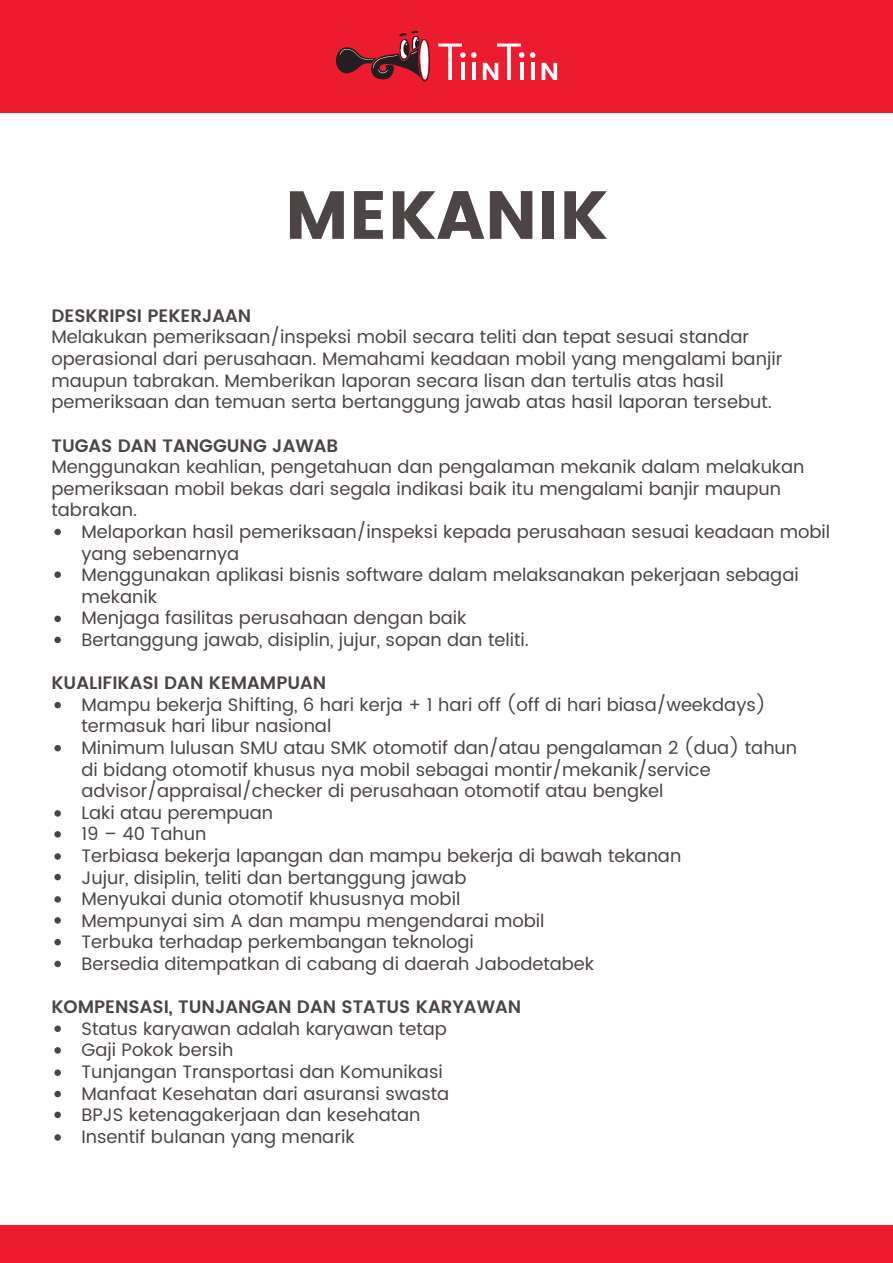
<style>
.page{position:relative;width:893px;height:1263px;background:#fff}
.page>*{position:absolute;margin:0;border:0;box-sizing:border-box;transform-origin:0 0}
.t1{font:67.8px "Poppins";color:#4d4545}
.t2{font:18px/21.6px "Poppins";color:#4d4545}
.t3{font:600 18px "Poppins";color:#4d4545}
</style>
<div class="page">
<div style="left:54px;top:529px;width:7px;height:6px;background:#4d4545;border-radius:50%"></div>
<div style="left:54px;top:571px;width:7px;height:7px;background:#4d4545;border-radius:50%"></div>
<div style="left:54px;top:616px;width:7px;height:6px;background:#4d4545;border-radius:50%"></div>
<div style="left:54px;top:637px;width:7px;height:6px;background:#4d4545;border-radius:50%"></div>
<div style="left:54px;top:702px;width:7px;height:6px;background:#4d4545;border-radius:50%"></div>
<div style="left:54px;top:745px;width:7px;height:6px;background:#4d4545;border-radius:50%"></div>
<div style="left:54px;top:810px;width:7px;height:7px;background:#4d4545;border-radius:50%"></div>
<div style="left:54px;top:831px;width:7px;height:7px;background:#4d4545;border-radius:50%"></div>
<div style="left:54px;top:853px;width:7px;height:7px;background:#4d4545;border-radius:50%"></div>
<div style="left:54px;top:874px;width:7px;height:6px;background:#4d4545;border-radius:50%"></div>
<div style="left:54px;top:896px;width:7px;height:7px;background:#4d4545;border-radius:50%"></div>
<div style="left:54px;top:917px;width:7px;height:7px;background:#4d4545;border-radius:50%"></div>
<div style="left:54px;top:939px;width:7px;height:6px;background:#4d4545;border-radius:50%"></div>
<div style="left:54px;top:961px;width:7px;height:6px;background:#4d4545;border-radius:50%"></div>
<div style="left:54px;top:1025px;width:7px;height:7px;background:#4d4545;border-radius:50%"></div>
<div style="left:54px;top:1047px;width:7px;height:7px;background:#4d4545;border-radius:50%"></div>
<div style="left:54px;top:1069px;width:7px;height:7px;background:#4d4545;border-radius:50%"></div>
<div style="left:54px;top:1091px;width:7px;height:6px;background:#4d4545;border-radius:50%"></div>
<div style="left:54px;top:1111px;width:7px;height:7px;background:#4d4545;border-radius:50%"></div>
<div style="left:54px;top:1134px;width:7px;height:7px;background:#4d4545;border-radius:50%"></div>
<div style="left:0;top:0;width:893px;height:112px;background:#ec1b2e"></div>
<div style="left:0;top:1225px;width:893px;height:38px;background:#ec1b2e"></div>
<svg style="left:438px;top:44px;width:39px;height:36px"></svg>
<svg style="left:483px;top:44px;width:41px;height:36px"></svg>
<hr style="left:531px;top:62px;width:3px;height:18px;background:#fff">
<svg style="left:530px;top:52px;width:5px;height:6px"></svg>
<svg style="left:542px;top:63px;width:15px;height:17px"></svg>
<svg style="left:336px;top:31px;width:94px;height:51px"></svg>
<h1 class="t1" style="left:285px;top:176px;width:325px">MEKANIK</h1>
<p class="t3" style="left:51px;top:302px;width:201px">DESKRIPSI PEKERJAAN</p>
<p class="t2" style="left:51px;top:327px;width:732px">Melakukan pemeriksaan/inspeksi mobil secara teliti dan tepat sesuai standar operasional dari perusahaan. Memahami keadaan mobil yang mengalami banjir maupun tabrakan. Memberikan laporan secara lisan dan tertulis atas hasil pemeriksaan dan temuan serta bertanggung jawab atas hasil laporan tersebut.</p>
<p class="t3" style="left:51px;top:432px;width:288px">TUGAS DAN TANGGUNG JAWAB</p>
<p class="t2" style="left:51px;top:457px;width:755px">Menggunakan keahlian, pengetahuan dan pengalaman mekanik dalam melakukan pemeriksaan mobil bekas dari segala indikasi baik itu mengalami banjir maupun tabrakan.</p>
<p class="t2" style="left:81px;top:521px;width:750px">Melaporkan hasil pemeriksaan/inspeksi kepada perusahaan sesuai keadaan mobil yang sebenarnya<br>Menggunakan aplikasi bisnis software dalam melaksanakan pekerjaan sebagai mekanik<br>Menjaga fasilitas perusahaan dengan baik<br>Bertanggung jawab, disiplin, jujur, sopan dan teliti.</p>
<p class="t3" style="left:51px;top:669px;width:276px">KUALIFIKASI DAN KEMAMPUAN</p>
<p class="t2" style="left:81px;top:694px;width:717px">Mampu bekerja Shifting, 6 hari kerja + 1 hari off (off di hari biasa/weekdays) termasuk hari libur nasional<br>Minimum lulusan SMU atau SMK otomotif dan/atau pengalaman 2 (dua) tahun di bidang otomotif khusus nya mobil sebagai montir/mekanik/service advisor/appraisal/checker di perusahaan otomotif atau bengkel<br>Laki atau perempuan<br>19 – 40 Tahun<br>Terbiasa bekerja lapangan dan mampu bekerja di bawah tekanan<br>Jujur, disiplin, teliti dan bertanggung jawab<br>Menyukai dunia otomotif khususnya mobil<br>Mempunyai sim A dan mampu mengendarai mobil<br>Terbuka terhadap perkembangan teknologi<br>Bersedia ditempatkan di cabang di daerah Jabodetabek</p>
<p class="t3" style="left:51px;top:993px;width:471px">KOMPENSASI, TUNJANGAN DAN STATUS KARYAWAN</p>
<p class="t2" style="left:81px;top:1018px;width:369px">Status karyawan adalah karyawan tetap Gaji Pokok bersih<br>Tunjangan Transportasi dan Komunikasi Manfaat Kesehatan dari asuransi swasta BPJS ketenagakerjaan dan kesehatan Insentif bulanan yang menarik</p>
</div>
